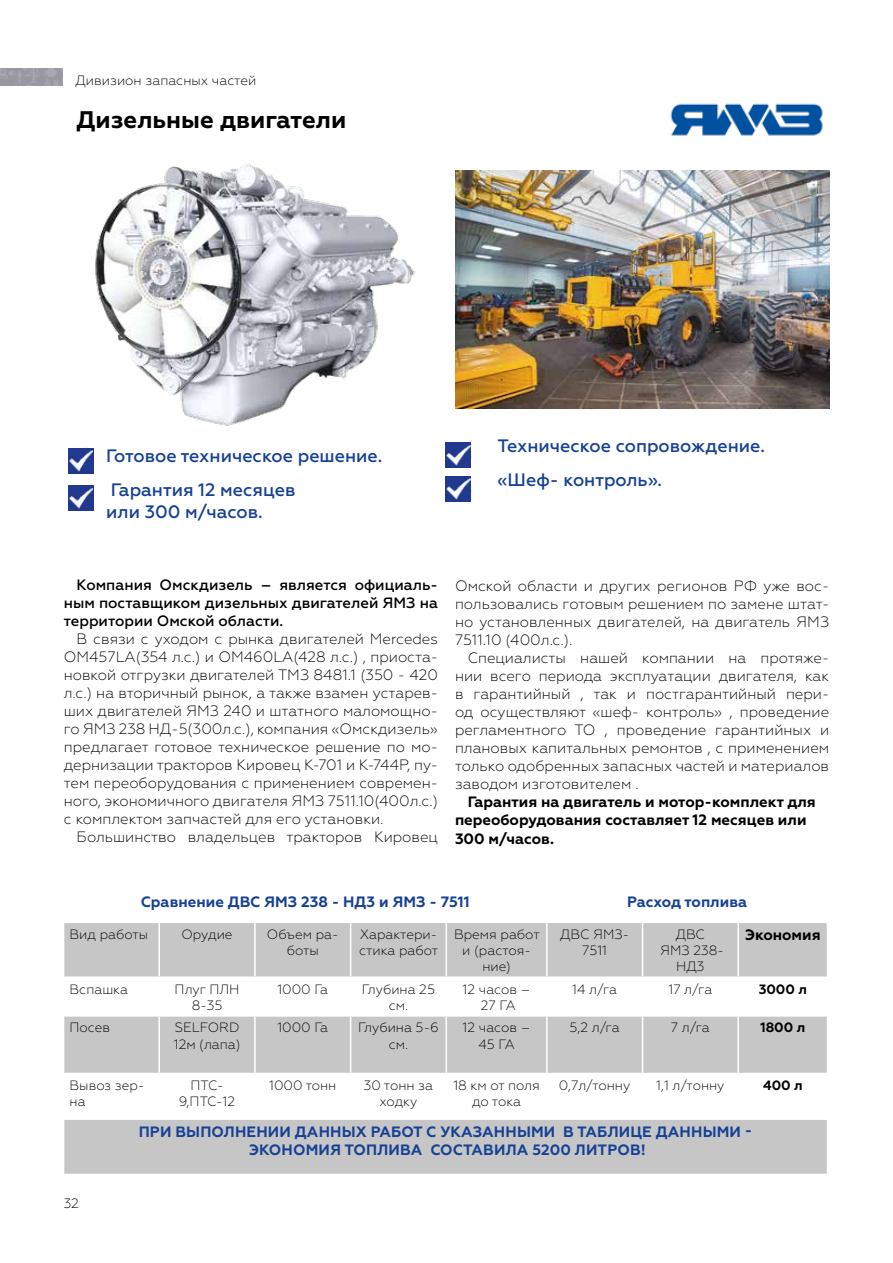
<style>
.page{position:relative;width:893px;height:1263px;background:#fff}
.page>*{position:absolute;margin:0;border:0;box-sizing:border-box;transform-origin:0 0}
.t1{font:700 24px "Geometria";color:#000}
.t2{font:500 18px/34.3px "Geometria";color:#164194}
.t3{font:300 15px/18px "Geometria";color:#000;text-align:justify}
.t4{font:700 15px/18px "Geometria";letter-spacing:.01em;color:#164194;text-align:center}
.t5{font:500 15px/18px "Geometria";color:#000;text-align:justify}
.t6{font:700 15px/18px "Geometria";color:#000}
.t7{font:300 13.5px/16.2px "Geometria";color:#000;text-align:center}
.t8{font:700 13.5px "Geometria";color:#000}
</style>
<div class="page">
<img style="left:95px;top:164px;width:321px;height:262px">
<img style="left:68px;top:448px;width:26px;height:25px">
<img style="left:68px;top:485px;width:26px;height:26px">
<img style="left:446px;top:442px;width:25px;height:26px">
<img style="left:446px;top:476px;width:25px;height:25px">
<img style="left:455px;top:170px;width:374px;height:238px">
<svg style="left:64px;top:923px;width:763px;height:251px;fill:#c6c6c6"></svg>
<hr style="left:158px;top:923px;width:2px;height:53px;background:#fff">
<hr style="left:254px;top:923px;width:2px;height:53px;background:#fff">
<hr style="left:350px;top:923px;width:1px;height:53px;background:#fff">
<hr style="left:446px;top:923px;width:1px;height:53px;background:#fff">
<hr style="left:546px;top:923px;width:2px;height:53px;background:#fff">
<hr style="left:642px;top:923px;width:1px;height:53px;background:#fff">
<hr style="left:737px;top:923px;width:2px;height:53px;background:#fff">
<hr style="left:63px;top:976px;width:96px;height:2px;background:#fff">
<hr style="left:159px;top:976px;width:96px;height:2px;background:#fff">
<hr style="left:158px;top:978px;width:2px;height:37px;background:#fff">
<hr style="left:255px;top:976px;width:96px;height:2px;background:#fff">
<hr style="left:254px;top:978px;width:2px;height:37px;background:#fff">
<hr style="left:351px;top:976px;width:95px;height:2px;background:#fff">
<hr style="left:350px;top:978px;width:1px;height:37px;background:#fff">
<hr style="left:446px;top:976px;width:101px;height:2px;background:#fff">
<hr style="left:446px;top:978px;width:1px;height:37px;background:#fff">
<hr style="left:547px;top:976px;width:95px;height:2px;background:#fff">
<hr style="left:546px;top:978px;width:2px;height:37px;background:#fff">
<hr style="left:642px;top:976px;width:96px;height:2px;background:#fff">
<hr style="left:642px;top:978px;width:1px;height:37px;background:#fff">
<hr style="left:738px;top:976px;width:90px;height:2px;background:#fff">
<hr style="left:737px;top:978px;width:2px;height:37px;background:#fff">
<hr style="left:63px;top:1015px;width:96px;height:2px;background:#fff">
<hr style="left:159px;top:1015px;width:96px;height:2px;background:#fff">
<hr style="left:158px;top:1017px;width:2px;height:56px;background:#fff">
<hr style="left:255px;top:1015px;width:96px;height:2px;background:#fff">
<hr style="left:254px;top:1017px;width:2px;height:56px;background:#fff">
<hr style="left:351px;top:1015px;width:95px;height:2px;background:#fff">
<hr style="left:350px;top:1017px;width:1px;height:56px;background:#fff">
<hr style="left:446px;top:1015px;width:101px;height:2px;background:#fff">
<hr style="left:446px;top:1017px;width:1px;height:56px;background:#fff">
<hr style="left:547px;top:1015px;width:95px;height:2px;background:#fff">
<hr style="left:546px;top:1017px;width:2px;height:56px;background:#fff">
<hr style="left:642px;top:1015px;width:96px;height:2px;background:#fff">
<hr style="left:642px;top:1017px;width:1px;height:56px;background:#fff">
<hr style="left:738px;top:1015px;width:90px;height:2px;background:#fff">
<hr style="left:737px;top:1017px;width:2px;height:56px;background:#fff">
<hr style="left:63px;top:1073px;width:96px;height:1px;background:#fff">
<hr style="left:159px;top:1073px;width:96px;height:1px;background:#fff">
<hr style="left:158px;top:1074px;width:2px;height:44px;background:#fff">
<hr style="left:255px;top:1073px;width:96px;height:1px;background:#fff">
<hr style="left:254px;top:1074px;width:2px;height:44px;background:#fff">
<hr style="left:351px;top:1073px;width:95px;height:1px;background:#fff">
<hr style="left:350px;top:1074px;width:1px;height:44px;background:#fff">
<hr style="left:446px;top:1073px;width:101px;height:1px;background:#fff">
<hr style="left:446px;top:1074px;width:1px;height:44px;background:#fff">
<hr style="left:547px;top:1073px;width:95px;height:1px;background:#fff">
<hr style="left:546px;top:1074px;width:2px;height:44px;background:#fff">
<hr style="left:642px;top:1073px;width:96px;height:1px;background:#fff">
<hr style="left:642px;top:1074px;width:1px;height:44px;background:#fff">
<hr style="left:738px;top:1073px;width:90px;height:1px;background:#fff">
<hr style="left:737px;top:1074px;width:2px;height:44px;background:#fff">
<hr style="left:63px;top:1118px;width:96px;height:2px;background:#fff">
<hr style="left:159px;top:1118px;width:96px;height:2px;background:#fff">
<hr style="left:255px;top:1118px;width:96px;height:2px;background:#fff">
<hr style="left:351px;top:1118px;width:95px;height:2px;background:#fff">
<hr style="left:446px;top:1118px;width:101px;height:2px;background:#fff">
<hr style="left:547px;top:1118px;width:95px;height:2px;background:#fff">
<hr style="left:642px;top:1118px;width:96px;height:2px;background:#fff">
<hr style="left:738px;top:1118px;width:90px;height:2px;background:#fff">
<img style="left:0;top:68px;width:63px;height:17px">
<img style="left:670px;top:103px;width:153px;height:33px">
<p class="t7" style="left:76px;top:72px;width:182px">Дивизион запасных частей</p>
<h1 class="t1" style="left:77px;top:106px;width:271px">Дизельные двигатели</h1>
<p class="t2" style="left:106px;top:439px;width:278px">Готовое техническое решение.<br>Гарантия 12 месяцев</p>
<p class="t2" style="left:106px;top:495px;width:158px">или 300 м/часов.</p>
<p class="t2" style="left:497px;top:429px;width:269px">Техническое сопровождение. «Шеф- контроль».</p>
<p class="t5" style="left:64px;top:576px;width:376px;text-indent:13px">Компания Омскдизель – является официаль&shy;ным поставщиком дизельных двигателей ЯМЗ на территории Омской области.</p>
<p class="t3" style="left:64px;top:630px;width:376px;text-indent:13px">В связи с уходом с рынка двигателей Mercedes OM457LA(354 л.с.) и OM460LA(428 л.с.) , приоста&shy;новкой отгрузки двигателей ТМЗ 8481.1 (350 - 420 л.с.) на вторичный рынок, а также взамен устарев&shy;ших двигателей ЯМЗ 240 и штатного маломощно&shy;го ЯМЗ 238 НД-5(300л.с.), компания «Омскдизель» предлагает готовое техническое решение по мо&shy;дернизации тракторов Кировец К-701 и К-744Р, пу&shy;тем переоборудования с применением современ&shy;ного, экономичного двигателя ЯМЗ 7511.10(400л.с.) с комплектом запчастей для его установки.</p>
<p class="t3" style="left:77px;top:828px;width:363px">Большинство владельцев тракторов Кировец</p>
<p class="t3" style="left:455px;top:576px;width:376px">Омской области и других регионов РФ уже вос&shy;пользовались готовым решением по замене штат&shy;но установленных двигателей, на двигатель ЯМЗ 7511.10 (400л.с.).</p>
<p class="t3" style="left:455px;top:648px;width:376px;text-indent:13px">Специалисты нашей компании на протяже&shy;нии всего периода эксплуатации двигателя, как в гарантийный , так и постгарантийный пери&shy;од осуществляют «шеф- контроль» , проведение регламентного ТО , проведение гарантийных и плановых капитальных ремонтов , с применением только одобренных запасных частей и материалов заводом изготовителем .</p>
<p class="t6" style="left:455px;top:792px;width:362px;text-indent:13px">Гарантия на двигатель и мотор-комплект для переоборудования составляет 12 месяцев или</p>
<p class="t6" style="left:455px;top:830px;width:100px">300 м/часов.</p>
<p class="t4" style="left:141px;top:893px;width:330px">Сравнение ДВС ЯМЗ 238 - НД3 и ЯМЗ - 7511</p>
<p class="t4" style="left:627px;top:893px;width:121px">Расход топлива</p>
<p class="t7" style="left:70px;top:926px;width:80px">Вид работы</p>
<p class="t7" style="left:182px;top:926px;width:53px">Орудие</p>
<p class="t7" style="left:267px;top:926px;width:73px">Объем ра&shy;боты</p>
<p class="t7" style="left:359px;top:926px;width:81px;text-align:left">Характери&shy;стика работ</p>
<p class="t7" style="left:454px;top:926px;width:87px">Время работ и (растоя&shy;ние)</p>
<p class="t7" style="left:560px;top:926px;width:70px">ДВС ЯМЗ-<br>7511</p>
<p class="t7" style="left:660px;top:926px;width:65px">ДВС<br>ЯМЗ 238-<br>НД3</p>
<p class="t6" style="left:745px;top:926px;width:77px">Экономия</p>
<p class="t7" style="left:70px;top:981px;width:60px">Вспашка</p>
<p class="t7" style="left:175px;top:981px;width:66px">Плуг ПЛН<br>8-35</p>
<p class="t7" style="left:277px;top:981px;width:52px">1000 Га</p>
<p class="t7" style="left:362px;top:981px;width:75px">Глубина 25 см.</p>
<p class="t7" style="left:463px;top:981px;width:69px">12 часов –<br>27 ГА</p>
<p class="t7" style="left:572px;top:981px;width:46px">14 л/га</p>
<p class="t7" style="left:668px;top:981px;width:45px">17 л/га</p>
<p class="t8" style="left:759px;top:981px;width:50px">3000 л</p>
<p class="t7" style="left:70px;top:1019px;width:42px">Посев</p>
<p class="t7" style="left:174px;top:1019px;width:68px;text-align:left">SELFORD<br>12м (лапа)</p>
<p class="t7" style="left:277px;top:1019px;width:52px">1000 Га</p>
<p class="t7" style="left:358px;top:1019px;width:82px">Глубина 5-6 см.</p>
<p class="t7" style="left:463px;top:1019px;width:69px">12 часов –<br>45 ГА</p>
<p class="t7" style="left:570px;top:1019px;width:52px">5,2 л/га</p>
<p class="t7" style="left:671px;top:1019px;width:40px">7 л/га</p>
<p class="t8" style="left:760px;top:1020px;width:46px">1800 л</p>
<p class="t7" style="left:70px;top:1077px;width:76px;text-align:left">Вывоз зер&shy;на</p>
<p class="t7" style="left:179px;top:1077px;width:58px">ПТС-<br>9,ПТС-12</p>
<p class="t7" style="left:269px;top:1077px;width:69px">1000 тонн</p>
<p class="t7" style="left:364px;top:1077px;width:71px">30 тонн за ходку</p>
<p class="t7" style="left:453px;top:1077px;width:88px">18 км от поля до тока</p>
<p class="t7" style="left:559px;top:1077px;width:73px">0,7л/тонну</p>
<p class="t7" style="left:656px;top:1077px;width:70px">1,1 л/тонну</p>
<p class="t8" style="left:763px;top:1077px;width:41px">400 л</p>
<p class="t4" style="left:139px;top:1123px;width:615px">ПРИ ВЫПОЛНЕНИИ ДАННЫХ РАБОТ С УКАЗАННЫМИ В ТАБЛИЦЕ ДАННЫМИ -<br>ЭКОНОМИЯ ТОПЛИВА СОСТАВИЛА 5200 ЛИТРОВ!</p>
<p class="t7" style="left:64px;top:1195px;width:17px">32</p>
</div>
